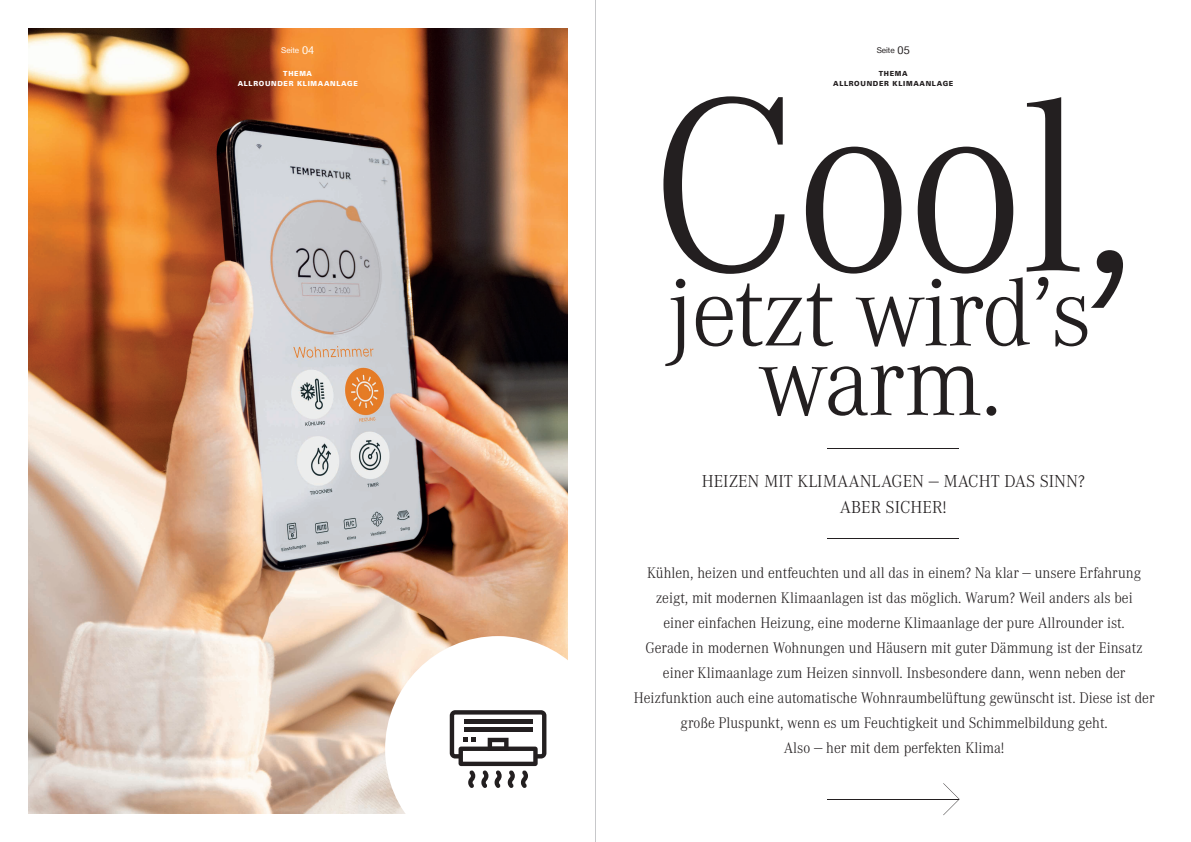
<style>
.page{position:relative;width:1191px;height:842px;background:#fff}
.page>*{position:absolute;margin:0;border:0;box-sizing:border-box;transform-origin:0 0}
.t1{font:300 18px/26px "Corporate A";color:#231f20;text-align:center}
.t2{font:300 16px/25px "Corporate A";color:#231f20;text-align:center;scale:.94 1}
.t3{font:8px "Helvetica Neue LT";color:#fff}
.t4{font:8px "Helvetica Neue LT";color:#231f20}
.t5{font:900 7px/10px "Univers LT Pro 75";letter-spacing:.1em;color:#fff;text-align:center;scale:.95 1}
.t6{font:900 7px/10px "Univers LT Pro 75";letter-spacing:.1em;color:#231f20;text-align:center;scale:.95 1}
.s1{font-size:11px}
</style>
<div class="page">
<img style="left:28px;top:28px;width:539px;height:786px">
<svg style="left:385px;top:636px;width:183px;height:178px"></svg>
<svg style="left:450px;top:710px;width:96px;height:78px"></svg>
<hr style="left:595px;top:0;width:1px;height:842px;background:#c7c8ca">
<hr style="left:827px;top:539px;width:132px;height:1px;background:#231f20">
<svg style="left:663px;top:96px;width:460px;height:320px"></svg>
<hr style="left:827px;top:448px;width:132px;height:1px;background:#231f20">
<hr style="left:827px;top:799px;width:132px;height:1px;background:#231f20">
<svg style="left:943px;top:783px;width:16px;height:32px"></svg>
<p class="t3" style="left:281px;top:45px;width:35px">Seite <span class="s1">04</span></p>
<p class="t5" style="left:238px;top:68px;width:128px">THEMA<br>ALLROUNDER KLIMAANLAGE</p>
<p class="t4" style="left:876px;top:45px;width:35px">Seite <span class="s1">05</span></p>
<p class="t6" style="left:833px;top:68px;width:128px">THEMA<br>ALLROUNDER KLIMAANLAGE</p>
<p class="t1" style="left:702px;top:468px;width:384px">HEIZEN MIT KLIMAANLAGEN — MACHT DAS SINN?<br>ABER SICHER!</p>
<p class="t2" style="left:634px;top:560px;width:555px">Kühlen, heizen und entfeuchten und all das in einem? Na klar — unsere Erfahrung zeigt, mit modernen Klimaanlagen ist das möglich. Warum? Weil anders als bei<br>einer einfachen Heizung, eine moderne Klimaanlage der pure Allrounder ist.<br>Gerade in modernen Wohnungen und Häusern mit guter Dämmung ist der Einsatz einer Klimaanlage zum Heizen sinnvoll. Insbesondere dann, wenn neben der Heizfunktion auch eine automatische Wohnraumbelüftung gewünscht ist. Diese ist der große Pluspunkt, wenn es um Feuchtigkeit und Schimmelbildung geht.<br>Also — her mit dem perfekten Klima!</p>
</div>
